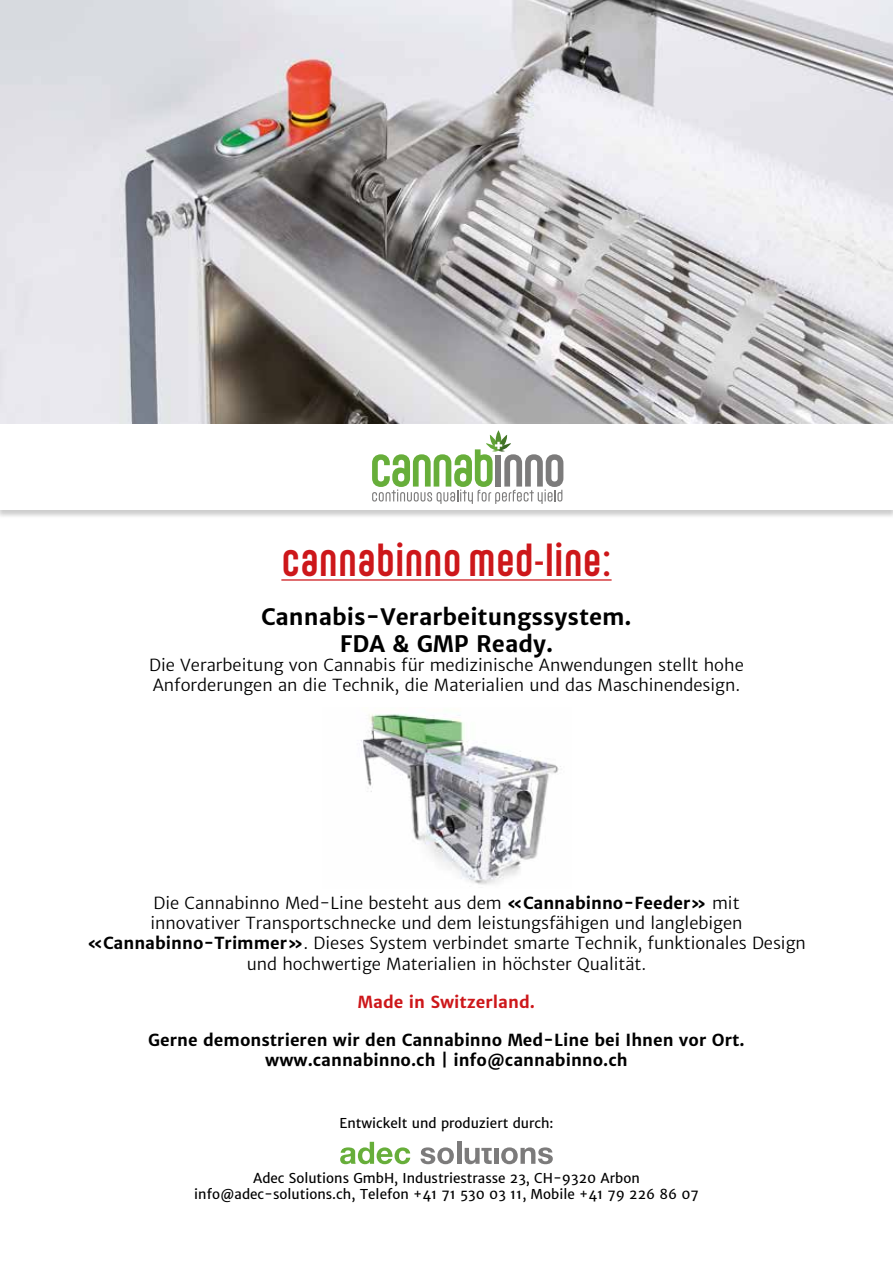
<style>
.page{position:relative;width:893px;height:1263px;background:#fff}
.page>*{position:absolute;margin:0;border:0;box-sizing:border-box;transform-origin:0 0}
.t1{font:700 45px "Joost";color:#cd171a}
.t2{font:700 22.5px/27px "Merriweather Sans";color:#000;text-align:center}
.t3{font:16.5px/19.8px "Merriweather Sans";color:#000}
.t4{font:700 16.5px/19.8px "Merriweather Sans";color:#000;text-align:center}
.t5{font:700 16.5px "Merriweather Sans";color:#cd171a}
.t6{font:13.5px/16.2px "Merriweather Sans";color:#000;text-align:center}
.s1{font-weight:700}
</style>
<div class="page">
<img style="left:0;top:0;width:893px;height:424px">
<div style="left:0;top:424px;width:893px;height:95px;background:#000;opacity:.2"></div>
<div style="left:0;top:425px;width:893px;height:85px;background:#fff"></div>
<svg style="left:372px;top:430px;width:191px;height:74px"></svg>
<svg style="left:340px;top:1142px;width:70px;height:22px"></svg>
<svg style="left:421px;top:1147px;width:33px;height:17px"></svg>
<hr style="left:457px;top:1142px;width:4px;height:22px;background:#7c7b7b">
<svg style="left:465px;top:1148px;width:27px;height:16px"></svg>
<hr style="left:494px;top:1148px;width:4px;height:16px;background:#7c7b7b">
<svg style="left:501px;top:1147px;width:52px;height:17px"></svg>
<hr style="left:281px;top:579px;width:331px;height:2px;background:#cd171a">
<img style="left:361px;top:714px;width:200px;height:171px">
<h1 class="t1" style="left:281px;top:532px;width:332px">cannabinno med-line:</h1>
<h2 class="t2" style="left:261px;top:603px;width:372px">Cannabis-Verarbeitungssystem.<br>FDA &amp; GMP Ready.</h2>
<p class="t3" style="left:149px;top:656px;width:596px">Die Verarbeitung von Cannabis für medizinische Anwendungen stellt hohe<br>Anforderungen an die Technik, die Materialien und das Maschinendesign.</p>
<p class="t3" style="left:87px;top:893px;width:720px;text-align:center">Die Cannabinno Med-Line besteht aus dem <span class="s1">«Cannabinno-Feeder»</span> mit<br>innovativer Transportschnecke und dem leistungsfähigen und langlebigen <span class="s1">«Cannabinno-Trimmer»</span>. Dieses System verbindet smarte Technik, funktionales Design</p>
<p class="t3" style="left:247px;top:955px;width:401px">und hochwertige Materialien in höchster Qualität.</p>
<p class="t5" style="left:358px;top:992px;width:179px">Made in Switzerland.</p>
<p class="t4" style="left:148px;top:1030px;width:598px">Gerne demonstrieren wir den Cannabinno Med-Line bei Ihnen vor Ort. www.cannabinno.ch | info@cannabinno.ch</p>
<p class="t6" style="left:339px;top:1115px;width:216px">Entwickelt und produziert durch:</p>
<p class="t6" style="left:194px;top:1170px;width:506px">Adec Solutions GmbH, Industriestrasse 23, CH-9320 Arbon info@adec-solutions.ch, Telefon +41 71 530 03 11, Mobile +41 79 226 86 07</p>
</div>
